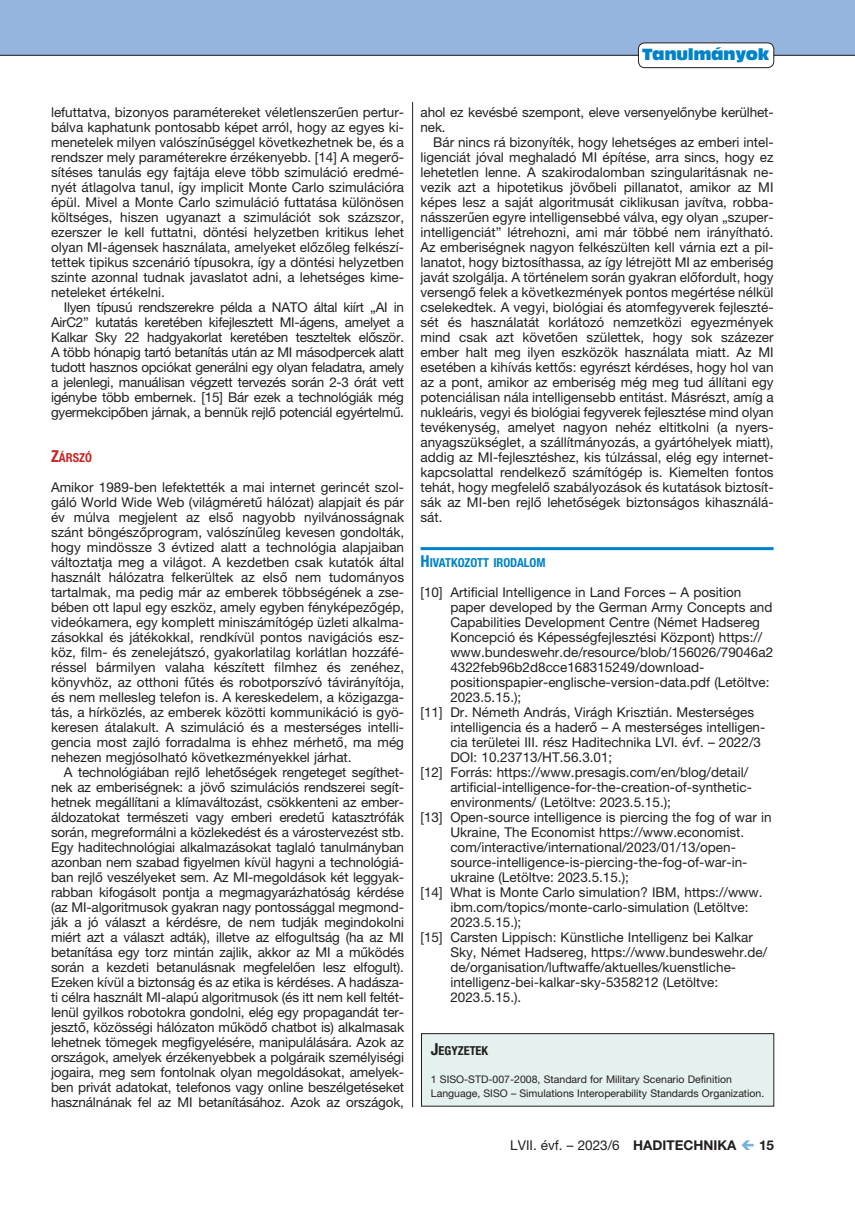
<style>
.page{position:relative;width:855px;height:1212px;background:#fff}
.page>*{position:absolute;margin:0;border:0;box-sizing:border-box;transform-origin:0 0}
.t1{font:15px "Antique Olive Compact";letter-spacing:-.02em;color:#0082c8}
.t2{font:13.5px/15px "Helvetica Neue LT Pro";color:#231f20;text-align:justify}
.t3{font:700 13.5px "Helvetica Neue LT Pro";color:#231f20}
.t4{font:700 condensed 12.3px "Helvetica Neue LT Pro";color:#0082c8}
.t5{font:700 condensed 12.3px "Helvetica Neue LT Pro";color:#231f20}
.t6{font:700 condensed 12.3px "Helvetica Neue LT Pro";color:#c62626}
.t7{font:10.5px/13.5px "Helvetica Neue LT Pro";color:#231f20}
.s1{font-size:16.5px}
.s2{font-weight:700}
</style>
<div class="page">
<div style="left:0;top:0;width:855px;height:55px;background:#95b5de"></div>
<hr style="left:0;top:55px;width:855px;height:1px;background:#231f20">
<div style="left:638px;top:43px;width:135px;height:25px;background:#fff;border-radius:6px"></div>
<div style="left:638px;top:43px;width:136px;height:25px;border:1px solid #231f20;border-radius:6px"></div>
<hr style="left:420px;top:547px;width:353px;height:3px;background:#0082c8">
<div style="left:421px;top:1033px;width:352px;height:73px;background:#e4f1ee"></div>
<div style="left:421px;top:1033px;width:353px;height:73px;border:1px solid #231f20"></div>
<hr style="left:412px;top:102px;width:1px;height:1005px;background:#231f20">
<p class="t1" style="left:642px;top:44px;width:129px">Tanulmányok</p>
<p class="t2" style="left:51px;top:105px;width:354px">lefuttatva, bizonyos paramétereket véletlenszerűen pertur&shy;bálva kaphatunk pontosabb képet arról, hogy az egyes ki&shy;menetelek milyen valószínűséggel következhetnek be, és a rendszer mely paraméterekre érzékenyebb. [14] A megerő&shy;sítéses tanulás egy fajtája eleve több szimuláció eredmé&shy;nyét átlagolva tanul, így implicit Monte Carlo szimulációra épül. Mivel a Monte Carlo szimuláció futtatása különösen költséges, hiszen ugyanazt a szimulációt sok százszor, ezerszer le kell futtatni, döntési helyzetben kritikus lehet olyan MI-ágensek használata, amelyeket előzőleg felkészí&shy;tettek tipikus szcenárió típusokra, így a döntési helyzetben szinte azonnal tudnak javaslatot adni, a lehetséges kime&shy;neteleket értékelni.</p>
<p class="t2" style="left:51px;top:300px;width:354px;text-indent:13px">Ilyen típusú rendszerekre példa a NATO által kiírt „AI in AirC2” kutatás keretében kifejlesztett MI-ágens, amelyet a Kalkar Sky 22 hadgyakorlat keretében teszteltek először.<br>A több hónapig tartó betanítás után az MI másodpercek alatt tudott hasznos opciókat generálni egy olyan feladatra, amely a jelenlegi, manuálisan végzett tervezés során 2-3 órát vett igénybe több embernek. [15] Bár ezek a technológiák még gyermekcipőben járnak, a bennük rejlő potenciál egyértelmű.</p>
<p class="t6" style="left:51px;top:450px;width:42px"><span class="s1">Z</span>ÁRSZÓ</p>
<p class="t2" style="left:51px;top:480px;width:355px">Amikor 1989-ben lefektették a mai internet gerincét szol&shy;gáló World Wide Web (világméretű hálózat) alapjait és pár év múlva megjelent az első nagyobb nyilvánosságnak szánt böngészőprogram, valószínűleg kevesen gondolták, hogy mindössze 3 évtized alatt a technológia alapjaiban változtatja meg a világot. A kezdetben csak kutatók által használt hálózatra felkerültek az első nem tudományos tartalmak, ma pedig már az emberek többségének a zse&shy;bében ott lapul egy eszköz, amely egyben fényképezőgép, videókamera, egy komplett miniszámítógép üzleti alkalma&shy;zásokkal és játékokkal, rendkívül pontos navigációs esz&shy;köz, film- és zenelejátszó, gyakorlatilag korlátlan hozzáfé&shy;réssel bármilyen valaha készített filmhez és zenéhez, könyvhöz, az otthoni fűtés és robotporszívó távirányítója, és nem mellesleg telefon is. A kereskedelem, a közigazga&shy;tás, a hírközlés, az emberek közötti kommunikáció is gyö&shy;keresen átalakult. A szimuláció és a mesterséges intelli&shy;gencia most zajló forradalma is ehhez mérhető, ma még nehezen megjósolható következményekkel járhat.</p>
<p class="t2" style="left:51px;top:765px;width:354px;text-indent:13px">A technológiában rejlő lehetőségek rengeteget segíthet&shy;nek az emberiségnek: a jövő szimulációs rendszerei segít&shy;hetnek megállítani a klímaváltozást, csökkenteni az ember&shy;áldozatokat természeti vagy emberi eredetű katasztrófák során, megreformálni a közlekedést és a várostervezést stb.<br>Egy haditechnológiai alkalmazásokat taglaló tanulmányban azonban nem szabad figyelmen kívül hagyni a technológiá&shy;ban rejlő veszélyeket sem. Az MI-megoldások két leggyak&shy;rabban kifogásolt pontja a megmagyarázhatóság kérdése (az MI-algoritmusok gyakran nagy pontossággal megmond&shy;ják a jó választ a kérdésre, de nem tudják megindokolni miért azt a választ adták), illetve az elfogultság (ha az MI betanítása egy torz mintán zajlik, akkor az MI a működés során a kezdeti betanulásnak megfelelően lesz elfogult).<br>Ezeken kívül a biztonság és az etika is kérdéses. A hadásza&shy;ti célra használt MI-alapú algoritmusok (és itt nem kell feltét&shy;lenül gyilkos robotokra gondolni, elég egy propagandát ter&shy;jesztő, közösségi hálózaton működő chatbot is) alkalmasak lehetnek tömegek megfigyelésére, manipulálására. Azok az országok, amelyek érzékenyebbek a polgáraik személyiségi jogaira, meg sem fontolnak olyan megoldásokat, amelyek&shy;ben privát adatokat, telefonos vagy online beszélgetéseket használnának fel az MI betanításához. Azok az országok,</p>
<p class="t2" style="left:420px;top:105px;width:354px">ahol ez kevésbé szempont, eleve versenyelőnybe kerülhet&shy;nek.</p>
<p class="t2" style="left:420px;top:135px;width:354px;text-indent:13px">Bár nincs rá bizonyíték, hogy lehetséges az emberi intel&shy;ligenciát jóval meghaladó MI építése, arra sincs, hogy ez lehetetlen lenne. A szakirodalomban szingularitásnak ne&shy;vezik azt a hipotetikus jövőbeli pillanatot, amikor az MI képes lesz a saját algoritmusát ciklikusan javítva, robba&shy;násszerűen egyre intelligensebbé válva, egy olyan „szuper&shy;intelligenciát” létrehozni, ami már többé nem irányítható.<br>Az emberiségnek nagyon felkészülten kell várnia ezt a pil&shy;lanatot, hogy biztosíthassa, az így létrejött MI az emberiség javát szolgálja. A történelem során gyakran előfordult, hogy versengő felek a következmények pontos megértése nélkül cselekedtek. A vegyi, biológiai és atomfegyverek fejleszté&shy;sét és használatát korlátozó nemzetközi egyezmények mind csak azt követően születtek, hogy sok százezer ember halt meg ilyen eszközök használata miatt. Az MI esetében a kihívás kettős: egyrészt kérdéses, hogy hol van az a pont, amikor az emberiség még meg tud állítani egy potenciálisan nála intelligensebb entitást. Másrészt, amíg a nukleáris, vegyi és biológiai fegyverek fejlesztése mind olyan tevékenység, amelyet nagyon nehéz eltitkolni (a nyers&shy;anyagszükséglet, a szállítmányozás, a gyártóhelyek miatt), addig az MI-fejlesztéshez, kis túlzással, elég egy internet&shy;kapcsolattal rendelkező számítógép is. Kiemelten fontos tehát, hogy megfelelő szabályozások és kutatások biztosít&shy;sák az MI-ben rejlő lehetőségek biztonságos kihasználá&shy;sát.</p>
<p class="t4" style="left:420px;top:555px;width:127px"><span class="s1">H</span>IVATKOZOTT IRODALOM</p>
<p class="t2" style="left:420px;top:585px;width:322px">[10] Artificial Intelligence in Land Forces – A position</p>
<p class="t2" style="left:450px;top:600px;width:323px">paper developed by the German Army Concepts and</p>
<p class="t2" style="left:450px;top:615px;width:311px">Capabilities Development Centre (Német Hadsereg</p>
<p class="t2" style="left:450px;top:630px;width:314px">Koncepció és Képességfejlesztési Központ) https://</p>
<p class="t2" style="left:450px;top:645px;width:324px">www.bundeswehr.de/resource/blob/156026/79046a2</p>
<p class="t2" style="left:450px;top:660px;width:255px">4322feb96b2d8cce168315249/download-</p>
<p class="t2" style="left:450px;top:675px;width:321px">positionspapier-englische-version-data.pdf (Letöltve:</p>
<p class="t2" style="left:450px;top:690px;width:73px">2023.5.15.);</p>
<p class="t2" style="left:420px;top:705px;width:335px">[11] Dr. Németh András, Virágh Krisztián. Mesterséges</p>
<p class="t2" style="left:450px;top:720px;width:316px">intelligencia és a haderő – A mesterséges intelligen-</p>
<p class="t2" style="left:450px;top:735px;width:312px">cia területei III. rész Haditechnika LVI. évf. – 2022/3</p>
<p class="t2" style="left:450px;top:750px;width:163px">DOI: 10.23713/HT.56.3.01;</p>
<p class="t2" style="left:420px;top:765px;width:329px">[12] Forrás: https://www.presagis.com/en/blog/detail/</p>
<p class="t2" style="left:450px;top:780px;width:303px">artificial-intelligence-for-the-creation-of-synthetic-</p>
<p class="t2" style="left:450px;top:795px;width:222px">environments/ (Letöltve: 2023.5.15.);</p>
<p class="t2" style="left:420px;top:810px;width:352px">[13] Open-source intelligence is piercing the fog of war in</p>
<p class="t2" style="left:450px;top:825px;width:295px">Ukraine, The Economist https://www.economist.</p>
<p class="t2" style="left:450px;top:840px;width:287px">com/interactive/international/2023/01/13/open-</p>
<p class="t2" style="left:450px;top:855px;width:298px">source-intelligence-is-piercing-the-fog-of-war-in-</p>
<p class="t2" style="left:450px;top:870px;width:180px">ukraine (Letöltve: 2023.5.15.);</p>
<p class="t2" style="left:420px;top:885px;width:343px">[14] What is Monte Carlo simulation? IBM, https://www.</p>
<p class="t2" style="left:450px;top:900px;width:300px">ibm.com/topics/monte-carlo-simulation (Letöltve:</p>
<p class="t2" style="left:450px;top:915px;width:73px">2023.5.15.);</p>
<p class="t2" style="left:420px;top:930px;width:334px">[15] Carsten Lippisch: Künstliche Intelligenz bei Kalkar</p>
<p class="t2" style="left:450px;top:945px;width:318px">Sky, Német Hadsereg, https://www.bundeswehr.de/</p>
<p class="t2" style="left:450px;top:960px;width:287px">de/organisation/luftwaffe/aktuelles/kuenstliche-</p>
<p class="t2" style="left:450px;top:975px;width:269px">intelligenz-bei-kalkar-sky-5358212 (Letöltve:</p>
<p class="t2" style="left:450px;top:990px;width:73px">2023.5.15.).</p>
<p class="t5" style="left:431px;top:1043px;width:59px"><span class="s1">J</span>EGYZETEK</p>
<p class="t7" style="left:431px;top:1073px;width:335px">1 SISO-STD-007-2008, Standard for Military Scenario Definition<br>Language, SISO – Simulations Interoperability Standards Organization.</p>
<p class="t2" style="left:510px;top:1137px;width:228px">LVII. évf. – 2023/6 <span class="s2">HADITECHNIKA</span></p>
<p class="t3" style="left:759px;top:1137px;width:17px">15</p>
</div>
